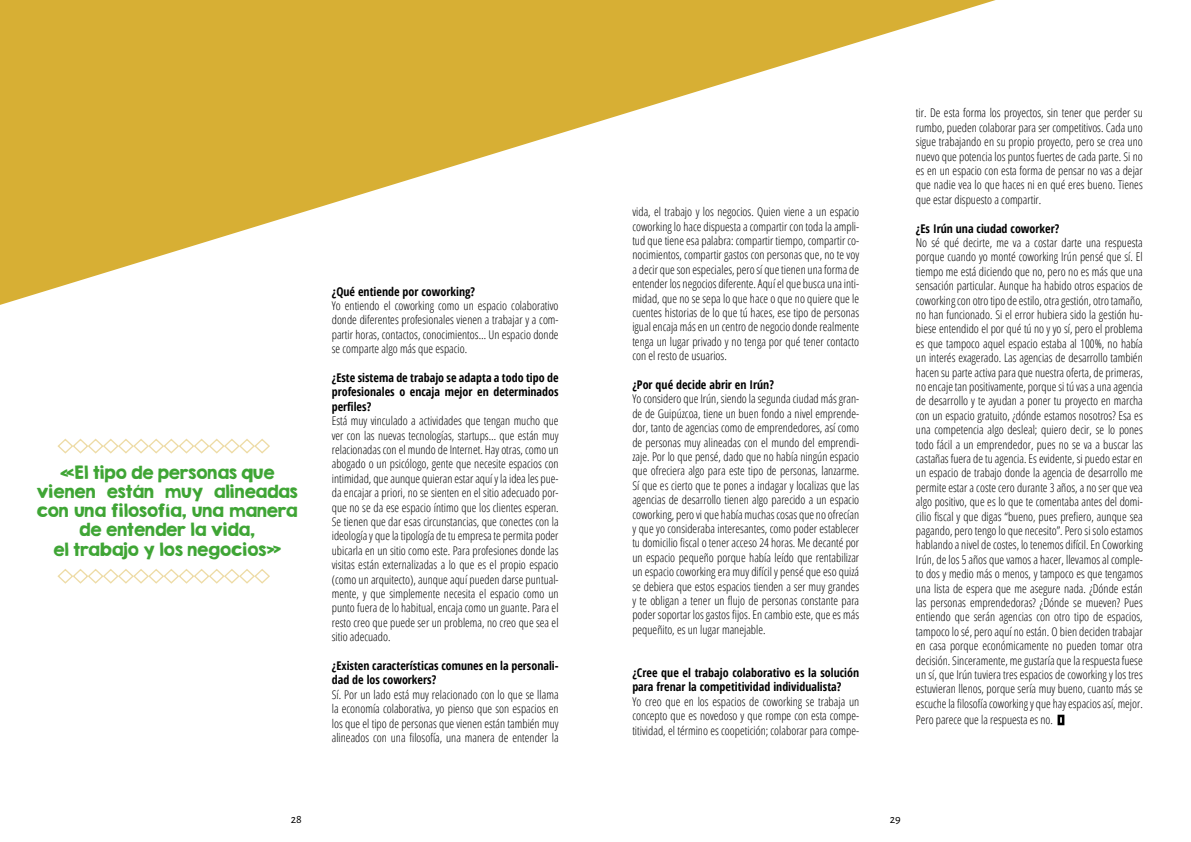
<style>
.page{position:relative;width:1191px;height:842px;background:#fff}
.page>*{position:absolute;margin:0;border:0;box-sizing:border-box;transform-origin:0 0}
.t1{font:16px/19.2px "KG Second Chances Solid";color:#3fa535;text-align:center}
.t2{font:300 12px/14.4px "Open Sans Condensed";color:#000;text-align:justify}
.t3{font:700 12px/14.4px "Open Sans Condensed";color:#000}
.t4{font:12px "Alegreya Sans";color:#000}
</style>
<div class="page">
<svg style="left:0;top:0;width:996px;height:305px"></svg>
<svg style="left:57px;top:569px;width:213px;height:15px"></svg>
<svg style="left:57px;top:438px;width:213px;height:16px"></svg>
<svg style="left:1057px;top:714px;width:8px;height:12px"></svg>
<h1 class="t1" style="left:37px;top:463px;width:262px">«El tipo de personas que vienen están muy alineadas con una filosofía, una manera de entender la vida,<br>el trabajo y los negocios»</h1>
<p class="t4" style="left:291px;top:811px;width:13px">28</p>
<p class="t3" style="left:332px;top:284px;width:145px">¿Qué entiende por coworking?</p>
<p class="t2" style="left:332px;top:298px;width:228px">Yo entiendo el coworking como un espacio colaborativo donde diferentes profesionales vienen a trabajar y a com&shy;partir horas, contactos, conocimientos… Un espacio donde se comparte algo más que espacio.</p>
<p class="t3" style="left:332px;top:370px;width:228px;text-align:justify">¿Este sistema de trabajo se adapta a todo tipo de profesionales o encaja mejor en determinados perfiles?</p>
<p class="t2" style="left:332px;top:413px;width:228px">Está muy vinculado a actividades que tengan mucho que ver con las nuevas tecnologías, startups… que están muy relacionadas con el mundo de Internet. Hay otras, como un abogado o un psicólogo, gente que necesite espacios con intimidad, que aunque quieran estar aquí y la idea les pue&shy;da encajar a priori, no se sienten en el sitio adecuado por&shy;que no se da ese espacio íntimo que los clientes esperan.<br>Se tienen que dar esas circunstancias, que conectes con la ideología y que la tipología de tu empresa te permita poder ubicarla en un sitio como este. Para profesiones donde las visitas están externalizadas a lo que es el propio espacio (como un arquitecto), aunque aquí pueden darse puntual&shy;mente, y que simplemente necesita el espacio como un punto fuera de lo habitual, encaja como un guante. Para el resto creo que puede ser un problema, no creo que sea el sitio adecuado.</p>
<p class="t3" style="left:332px;top:658px;width:228px">¿Existen características comunes en la personali&shy;dad de los coworkers?</p>
<p class="t2" style="left:332px;top:687px;width:228px">Sí. Por un lado está muy relacionado con lo que se llama la economía colaborativa, yo pienso que son espacios en los que el tipo de personas que vienen están también muy alineados con una filosofía, una manera de entender la</p>
<p class="t2" style="left:632px;top:204px;width:228px">vida, el trabajo y los negocios. Quien viene a un espacio coworking lo hace dispuesta a compartir con toda la ampli&shy;tud que tiene esa palabra: compartir tiempo, compartir co&shy;nocimientos, compartir gastos con personas que, no te voy a decir que son especiales, pero sí que tienen una forma de entender los negocios diferente. Aquí el que busca una inti&shy;midad, que no se sepa lo que hace o que no quiere que le cuentes historias de lo que tú haces, ese tipo de personas igual encaja más en un centro de negocio donde realmente tenga un lugar privado y no tenga por qué tener contacto con el resto de usuarios.</p>
<p class="t3" style="left:632px;top:377px;width:143px">¿Por qué decide abrir en Irún?</p>
<p class="t2" style="left:632px;top:391px;width:228px">Yo considero que Irún, siendo la segunda ciudad más gran&shy;de de Guipúzcoa, tiene un buen fondo a nivel emprende&shy;dor, tanto de agencias como de emprendedores, así como de personas muy alineadas con el mundo del emprendi&shy;zaje. Por lo que pensé, dado que no había ningún espacio que ofreciera algo para este tipo de personas, lanzarme.<br>Sí que es cierto que te pones a indagar y localizas que las agencias de desarrollo tienen algo parecido a un espacio coworking, pero vi que había muchas cosas que no ofrecían y que yo consideraba interesantes, como poder establecer tu domicilio fiscal o tener acceso 24 horas. Me decanté por un espacio pequeño porque había leído que rentabilizar un espacio coworking era muy difícil y pensé que eso quizá se debiera que estos espacios tienden a ser muy grandes y te obligan a tener un flujo de personas constante para poder soportar los gastos fijos. En cambio este, que es más pequeñito, es un lugar manejable.</p>
<p class="t3" style="left:632px;top:665px;width:228px">¿Cree que el trabajo colaborativo es la solución para frenar la competitividad individualista?</p>
<p class="t2" style="left:632px;top:694px;width:228px">Yo creo que en los espacios de coworking se trabaja un concepto que es novedoso y que rompe con esta compe&shy;titividad, el término es coopetición; colaborar para compe-</p>
<p class="t2" style="left:916px;top:105px;width:228px">tir. De esta forma los proyectos, sin tener que perder su rumbo, pueden colaborar para ser competitivos. Cada uno sigue trabajando en su propio proyecto, pero se crea uno nuevo que potencia los puntos fuertes de cada parte. Si no es en un espacio con esta forma de pensar no vas a dejar que nadie vea lo que haces ni en qué eres bueno. Tienes que estar dispuesto a compartir.</p>
<p class="t3" style="left:916px;top:221px;width:145px">¿Es Irún una ciudad coworker?</p>
<p class="t2" style="left:916px;top:235px;width:228px">No sé qué decirte, me va a costar darte una respuesta porque cuando yo monté coworking Irún pensé que sí. El tiempo me está diciendo que no, pero no es más que una sensación particular. Aunque ha habido otros espacios de coworking con otro tipo de estilo, otra gestión, otro tamaño, no han funcionado. Si el error hubiera sido la gestión hu&shy;biese entendido el por qué tú no y yo sí, pero el problema es que tampoco aquel espacio estaba al 100%, no había un interés exagerado. Las agencias de desarrollo también hacen su parte activa para que nuestra oferta, de primeras, no encaje tan positivamente, porque si tú vas a una agencia de desarrollo y te ayudan a poner tu proyecto en marcha con un espacio gratuito, ¿dónde estamos nosotros? Esa es una competencia algo desleal; quiero decir, se lo pones todo fácil a un emprendedor, pues no se va a buscar las castañas fuera de tu agencia. Es evidente, si puedo estar en un espacio de trabajo donde la agencia de desarrollo me permite estar a coste cero durante 3 años, a no ser que vea algo positivo, que es lo que te comentaba antes del domi&shy;cilio fiscal y que digas “bueno, pues prefiero, aunque sea pagando, pero tengo lo que necesito”. Pero si solo estamos hablando a nivel de costes, lo tenemos difícil. En Coworking Irún, de los 5 años que vamos a hacer, llevamos al comple&shy;to dos y medio más o menos, y tampoco es que tengamos una lista de espera que me asegure nada. ¿Dónde están las personas emprendedoras? ¿Dónde se mueven? Pues entiendo que serán agencias con otro tipo de espacios, tampoco lo sé, pero aquí no están. O bien deciden trabajar en casa porque económicamente no pueden tomar otra decisión. Sinceramente, me gustaría que la respuesta fuese un sí, que Irún tuviera tres espacios de coworking y los tres estuvieran llenos, porque sería muy bueno, cuanto más se escuche la filosofía coworking y que hay espacios así, mejor.</p>
<p class="t2" style="left:916px;top:712px;width:150px">Pero parece que la respuesta es no. ▀</p>
<p class="t4" style="left:889px;top:811px;width:13px">29</p>
</div>
